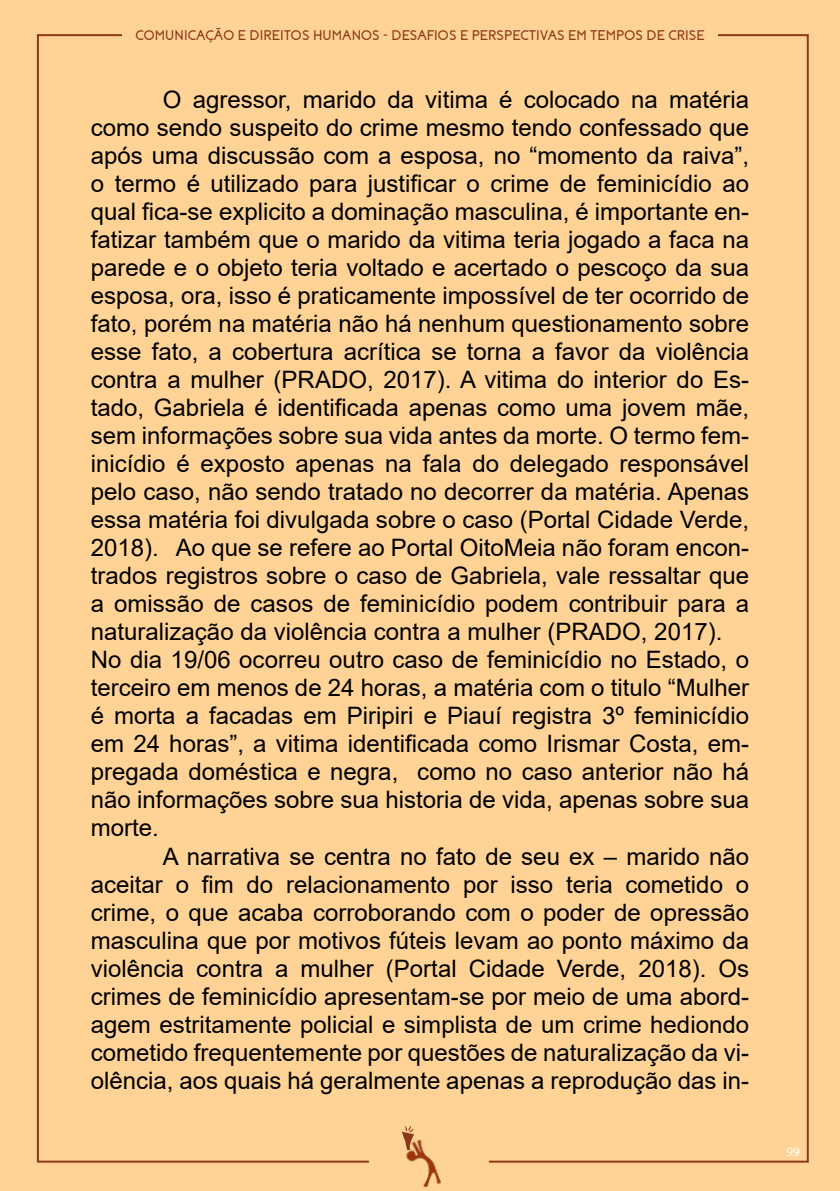
<style>
.page{position:relative;width:840px;height:1191px;background:#fff}
.page>*{position:absolute;margin:0;border:0;box-sizing:border-box;transform-origin:0 0}
.t1{font:24px/28px "Arial";color:#000;text-align:justify}
.t2{font:700 14px "Coves";color:#8b3818}
.t3{font:12.8px "Myriad Pro";color:#fff}
</style>
<div class="page">
<div style="left:0;top:0;width:839px;height:1191px;background:#ffd396"></div>
<img style="left:406px;top:1139px;width:35px;height:49px">
<svg style="left:401px;top:1126px;width:13px;height:24px"></svg>
<p class="t2" style="left:135px;top:27px;width:570px">COMUNICAÇÃO E DIREITOS HUMANOS - DESAFIOS E PERSPECTIVAS EM TEMPOS DE CRISE</p>
<p class="t1" style="left:91px;top:86px;width:659px;text-indent:72px">O agressor, marido da vitima é colocado na matéria como sendo suspeito do crime mesmo tendo confessado que após uma discussão com a esposa, no “momento da raiva”, o termo é utilizado para justificar o crime de feminicídio ao qual fica-se explicito a dominação masculina, é importante en&shy;fatizar também que o marido da vitima teria jogado a faca na parede e o objeto teria voltado e acertado o pescoço da sua esposa, ora, isso é praticamente impossível de ter ocorrido de fato, porém na matéria não há nenhum questionamento sobre esse fato, a cobertura acrítica se torna a favor da violência contra a mulher (PRADO, 2017). A vitima do interior do Es&shy;tado, Gabriela é identificada apenas como uma jovem mãe, sem informações sobre sua vida antes da morte. O termo fem&shy;inicídio é exposto apenas na fala do delegado responsável pelo caso, não sendo tratado no decorrer da matéria. Apenas essa matéria foi divulgada sobre o caso (Portal Cidade Verde, 2018). Ao que se refere ao Portal OitoMeia não foram encon&shy;trados registros sobre o caso de Gabriela, vale ressaltar que a omissão de casos de feminicídio podem contribuir para a naturalização da violência contra a mulher (PRADO, 2017).</p>
<p class="t1" style="left:91px;top:646px;width:659px">No dia 19/06 ocorreu outro caso de feminicídio no Estado, o terceiro em menos de 24 horas, a matéria com o titulo “Mulher é morta a facadas em Piripiri e Piauí registra 3º feminicídio em 24 horas”, a vitima identificada como Irismar Costa, em&shy;pregada doméstica e negra, como no caso anterior não há não informações sobre sua historia de vida, apenas sobre sua morte.</p>
<p class="t1" style="left:91px;top:842px;width:659px;text-indent:72px">A narrativa se centra no fato de seu ex – marido não aceitar o fim do relacionamento por isso teria cometido o crime, o que acaba corroborando com o poder de opressão masculina que por motivos fúteis levam ao ponto máximo da violência contra a mulher (Portal Cidade Verde, 2018). Os crimes de feminicídio apresentam-se por meio de uma abord&shy;agem estritamente policial e simplista de um crime hediondo cometido frequentemente por questões de naturalização da vi&shy;olência, aos quais há geralmente apenas a reprodução das in-</p>
<p class="t3" style="left:786px;top:1144px;width:15px">99</p>
</div>
